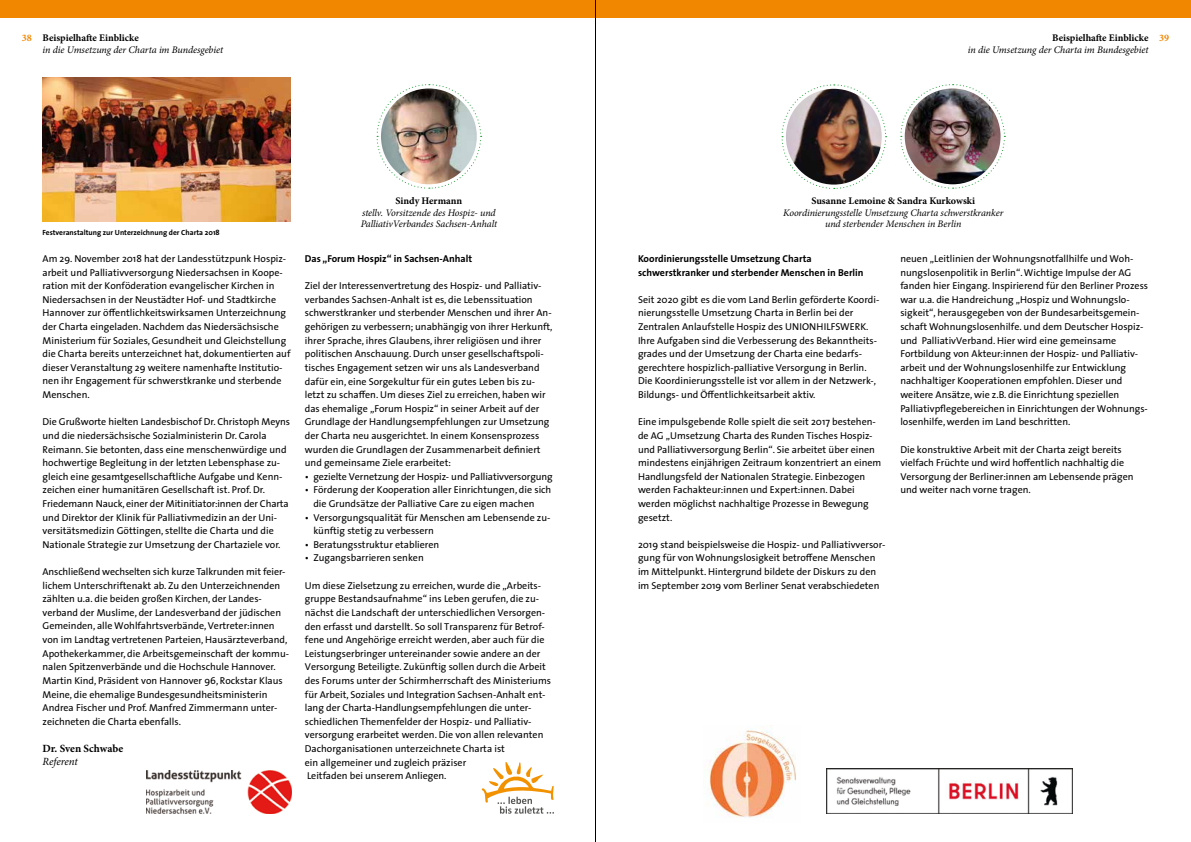
<style>
.page{position:relative;width:1191px;height:842px;background:#fff}
.page>*{position:absolute;margin:0;border:0;box-sizing:border-box;transform-origin:0 0}
.t1{font:700 11px "Minion Pro";color:#000}
.t2{font:italic 11px "Minion Pro";letter-spacing:-.005em;color:#000}
.t3{font:700 10.1px "Minion Pro";color:#000}
.t4{font:italic 10.1px "Minion Pro";letter-spacing:-.005em;color:#000}
.t5{font:10px/13.6px "The Sans";color:#000}
.t6{font:italic 10px/11.5px "Minion Pro";letter-spacing:-.01em;color:#000;text-align:center}
.t7{font:700 10px/13.6px "The Sans";color:#000}
.t8{font:700 10px "Minion Pro";color:#f18700}
.t9{font:700 7.5px "The Sans";color:#000}
</style>
<div class="page">
<div style="left:0;top:0;width:595px;height:17px;background:#f18700"></div>
<div style="left:595px;top:0;width:596px;height:17px;background:#f18700"></div>
<hr style="left:595px;top:0;width:1px;height:842px;background:#000">
<svg style="left:781px;top:84px;width:105px;height:105px"></svg>
<img style="left:786px;top:89px;width:95px;height:96px;border-radius:48px">
<svg style="left:900px;top:84px;width:105px;height:105px"></svg>
<img style="left:904px;top:89px;width:96px;height:95px;border-radius:48px">
<svg style="left:376px;top:84px;width:106px;height:105px"></svg>
<img style="left:381px;top:89px;width:96px;height:95px;border-radius:47px">
<img style="left:146px;top:770px;width:145px;height:44px">
<img style="left:827px;top:769px;width:246px;height:44px">
<img style="left:707px;top:730px;width:89px;height:88px">
<svg style="left:482px;top:762px;width:72px;height:52px"></svg>
<img style="left:43px;top:78px;width:248px;height:143px">
<p class="t3" style="left:43px;top:31px;width:98px">Beispielhafte Einblicke</p>
<p class="t4" style="left:43px;top:43px;width:182px">in die Umsetzung der Charta im Bundesgebiet</p>
<p class="t3" style="left:1052px;top:31px;width:98px">Beispielhafte Einblicke</p>
<p class="t4" style="left:967px;top:43px;width:182px">in die Umsetzung der Charta im Bundesgebiet</p>
<p class="t8" style="left:22px;top:31px;width:11px">38</p>
<p class="t8" style="left:1159px;top:31px;width:11px">39</p>
<p class="t9" style="left:43px;top:226px;width:179px">Festveranstaltung zur Unterzeichnung der Charta 2018</p>
<p class="t5" style="left:43px;top:251px;width:249px">Am 29. November 2018 hat der Landesstützpunk Hospiz&shy;arbeit und Palliativversorgung Niedersachsen in Koope&shy;ration mit der Konföderation evangelischer Kirchen in Niedersachsen in der Neustädter Hof- und Stadtkirche Hannover zur öffentlichkeitswirksamen Unterzeichnung der Charta eingeladen. Nachdem das Niedersächsische Ministerium für Soziales, Gesundheit und Gleichstellung die Charta bereits unterzeichnet hat, dokumentierten auf dieser Veranstaltung 29 weitere namenhafte Institutio&shy;nen ihr Engagement für schwerstkranke und sterbende Menschen.</p>
<p class="t5" style="left:43px;top:415px;width:249px">Die Grußworte hielten Landesbischof Dr. Christoph Meyns und die niedersächsische Sozialministerin Dr. Carola Reimann. Sie betonten, dass eine menschenwürdige und hochwertige Begleitung in der letzten Lebensphase zu&shy;gleich eine gesamtgesellschaftliche Aufgabe und Kenn&shy;zeichen einer humanitären Gesellschaft ist. Prof. Dr.<br>Friedemann Nauck, einer der Mitinitiator:innen der Charta und Direktor der Klinik für Palliativmedizin an der Uni&shy;versitätsmedizin Göttingen, stellte die Charta und die Nationale Strategie zur Umsetzung der Chartaziele vor.</p>
<p class="t5" style="left:43px;top:564px;width:248px">Anschließend wechselten sich kurze Talkrunden mit feier&shy;lichem Unterschriftenakt ab. Zu den Unterzeichnenden zählten u.a. die beiden großen Kirchen, der Landes&shy;verband der Muslime, der Landesverband der jüdischen Gemeinden, alle Wohlfahrtsverbände, Vertreter:innen von im Landtag vertretenen Parteien, Hausärzteverband, Apothekerkammer, die Arbeitsgemeinschaft der kommu&shy;nalen Spitzenverbände und die Hochschule Hannover.<br>Martin Kind, Präsident von Hannover 96, Rockstar Klaus Meine, die ehemalige Bundesgesundheitsministerin Andrea Fischer und Prof. Manfred Zimmermann unter&shy;zeichneten die Charta ebenfalls.</p>
<p class="t1" style="left:43px;top:740px;width:82px">Dr. Sven Schwabe</p>
<p class="t2" style="left:43px;top:754px;width:37px">Referent</p>
<p class="t3" style="left:395px;top:194px;width:68px">Sindy Hermann</p>
<p class="t6" style="left:361px;top:207px;width:138px;text-align:left">stellv. Vorsitzende des Hospiz- und<br>PalliativVerbandes Sachsen-Anhalt</p>
<p class="t7" style="left:305px;top:252px;width:169px">Das „Forum Hospiz“ in Sachsen-Anhalt</p>
<p class="t5" style="left:305px;top:279px;width:249px">Ziel der Interessenvertretung des Hospiz- und Palliativ&shy;verbandes Sachsen-Anhalt ist es, die Lebenssituation schwerstkranker und sterbender Menschen und ihrer An&shy;gehörigen zu verbessern; unabhängig von ihrer Herkunft, ihrer Sprache, ihres Glaubens, ihrer religiösen und ihrer politischen Anschauung. Durch unser gesellschaftspoli&shy;tisches Engagement setzen wir uns als Landesverband dafür ein, eine Sorgekultur für ein gutes Leben bis zu&shy;letzt zu schaffen. Um dieses Ziel zu erreichen, haben wir das ehemalige „Forum Hospiz“ in seiner Arbeit auf der Grundlage der Handlungsempfehlungen zur Umsetzung der Charta neu ausgerichtet. In einem Konsensprozess wurden die Grundlagen der Zusammenarbeit definiert und gemeinsame Ziele erarbeitet:</p>
<p class="t5" style="left:305px;top:469px;width:249px">• gezielte Vernetzung der Hospiz- und Palliativversorgung</p>
<p class="t5" style="left:313px;top:483px;width:239px;text-indent:-8px">• Förderung der Kooperation aller Einrichtungen, die sich die Grundsätze der Palliative Care zu eigen machen</p>
<p class="t5" style="left:313px;top:510px;width:239px;text-indent:-8px">• Versorgungsqualität für Menschen am Lebensende zu&shy;künftig stetig zu verbessern</p>
<p class="t5" style="left:305px;top:537px;width:136px">• Beratungsstruktur etablieren</p>
<p class="t5" style="left:305px;top:551px;width:120px">• Zugangsbarrieren senken</p>
<p class="t5" style="left:305px;top:578px;width:248px">Um diese Zielsetzung zu erreichen, wurde die „Arbeits&shy;gruppe Bestandsaufnahme“ ins Leben gerufen, die zu&shy;nächst die Landschaft der unterschiedlichen Versorgen&shy;den erfasst und darstellt. So soll Transparenz für Betrof&shy;fene und Angehörige erreicht werden, aber auch für die Leistungserbringer untereinander sowie andere an der Versorgung Beteiligte. Zukünftig sollen durch die Arbeit des Forums unter der Schirmherrschaft des Ministeriums für Arbeit, Soziales und Integration Sachsen-Anhalt ent&shy;lang der Charta-Handlungsempfehlungen die unter&shy;schiedlichen Themenfelder der Hospiz- und Palliativ&shy;versorgung erarbeitet werden. Die von allen relevanten Dachorganisationen unterzeichnete Charta ist<br>ein allgemeiner und zugleich präziser<br>Leitfaden bei unserem Anliegen.</p>
<p class="t3" style="left:811px;top:194px;width:165px">Susanne Lemoine &amp; Sandra Kurkowski</p>
<p class="t6" style="left:783px;top:207px;width:222px">Koordinierungsstelle Umsetzung Charta schwerstkranker und sterbender Menschen in Berlin</p>
<p class="t7" style="left:638px;top:251px;width:227px">Koordinierungsstelle Umsetzung Charta schwerstkranker und sterbender Menschen in Berlin</p>
<p class="t5" style="left:638px;top:292px;width:243px">Seit 2020 gibt es die vom Land Berlin geförderte Koordi&shy;nierungsstelle Umsetzung Charta in Berlin bei der Zentralen Anlaufstelle Hospiz des UNIONHILFSWERK.<br>Ihre Aufgaben sind die Verbesserung des Bekanntheits&shy;grades und der Umsetzung der Charta eine bedarfs&shy;gerechtere hospizlich-palliative Versorgung in Berlin.<br>Die Koordinierungsstelle ist vor allem in der Netzwerk-, Bildungs- und Öffentlichkeitsarbeit aktiv.</p>
<p class="t5" style="left:638px;top:415px;width:245px">Eine impulsgebende Rolle spielt die seit 2017 bestehen&shy;de AG „Umsetzung Charta des Runden Tisches Hospiz&shy;und Palliativversorgung Berlin“. Sie arbeitet über einen mindestens einjährigen Zeitraum konzentriert an einem Handlungsfeld der Nationalen Strategie. Einbezogen werden Fachakteur:innen und Expert:innen. Dabei werden möglichst nachhaltige Prozesse in Bewegung gesetzt.</p>
<p class="t5" style="left:638px;top:537px;width:249px">2019 stand beispielsweise die Hospiz- und Palliativversor&shy;gung für von Wohnungslosigkeit betroffene Menschen im Mittelpunkt. Hintergrund bildete der Diskurs zu den im September 2019 vom Berliner Senat verabschiedeten</p>
<p class="t5" style="left:900px;top:251px;width:249px">neuen „Leitlinien der Wohnungsnotfallhilfe und Woh&shy;nungslosenpolitik in Berlin“. Wichtige Impulse der AG fanden hier Eingang. Inspirierend für den Berliner Prozess war u.a. die Handreichung „Hospiz und Wohnungslo&shy;sigkeit“, herausgegeben von der Bundesarbeitsgemein&shy;schaft Wohnungslosenhilfe. und dem Deutscher Hospiz&shy;und PalliativVerband. Hier wird eine gemeinsame Fortbildung von Akteur:innen der Hospiz- und Palliativ&shy;arbeit und der Wohnungslosenhilfe zur Entwicklung nachhaltiger Kooperationen empfohlen. Dieser und weitere Ansätze, wie z.B. die Einrichtung speziellen Palliativpflegebereichen in Einrichtungen der Wohnungs&shy;losenhilfe, werden im Land beschritten.</p>
<p class="t5" style="left:900px;top:442px;width:235px">Die konstruktive Arbeit mit der Charta zeigt bereits vielfach Früchte und wird hoffentlich nachhaltig die Versorgung der Berliner:innen am Lebensende prägen und weiter nach vorne tragen.</p>
</div>
